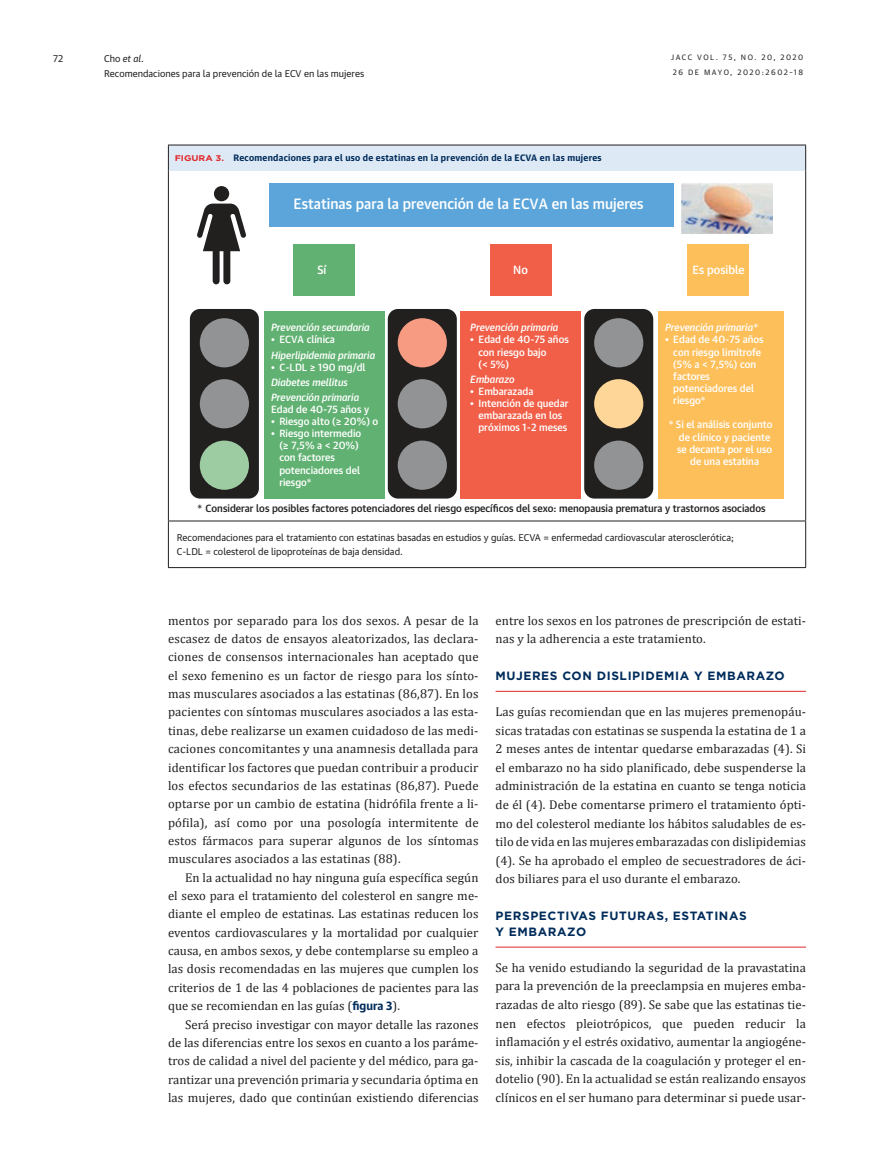
<style>
.page{position:relative;width:872px;height:1170px;background:#fff}
.page>*{position:absolute;margin:0;border:0;box-sizing:border-box;transform-origin:0 0}
.t1{font:500 14.4px "Guardian Text Sans";color:#fff}
.t2{font:12.75px/18.3px "Cambria";letter-spacing:.005em;color:#221f1f;text-align:justify}
.t3{font:700 12px/15.8px "Gotham";letter-spacing:.05em;color:#002c5b}
.t4{font:500 11.55px "Guardian Text Sans";color:#fff}
.t5{font:500 10.05px/12.1px "Guardian Text Sans";color:#fff}
.t6{font:italic 500 10.05px/15px "Guardian Text Sans";color:#fff}
.t7{font:500 10.05px "Guardian Text Sans";color:#221f1f}
.t8{font:9.45px/13.5px "Guardian Text Sans";color:#221f1f}
.t9{font:italic 9.45px "Guardian Text Sans";color:#221f1f}
.t10{font:700 9px "Guardian Text Sans";letter-spacing:.03em;color:#002c5b}
.t11{font:7.5px "Guardian Text Sans";letter-spacing:.205em;color:#221f1f}
.s1{font-style:normal}
.s2{font-family:"Gotham";font-size:8.25px;color:#e12a2c}
.s3{font-family:"Guardian Text Sans";font-weight:700;font-size:11.55px;color:#002c5b}
</style>
<div class="page">
<hr style="left:495px;top:691px;width:311px;height:1px;background:#e12a2c">
<hr style="left:495px;top:946px;width:311px;height:1px;background:#e12a2c">
<div style="left:168px;top:145px;width:637px;height:25px;background:#dee9f6"></div>
<hr style="left:168px;top:170px;width:1px;height:350px;background:#221f1f">
<hr style="left:805px;top:170px;width:1px;height:350px;background:#221f1f">
<hr style="left:168px;top:520px;width:638px;height:1px;background:#221f1f">
<hr style="left:168px;top:521px;width:1px;height:46px;background:#221f1f">
<hr style="left:805px;top:521px;width:1px;height:46px;background:#221f1f">
<hr style="left:168px;top:567px;width:638px;height:1px;background:#221f1f">
<svg style="left:168px;top:146px;width:1px;height:24px"></svg>
<hr style="left:168px;top:145px;width:638px;height:1px;background:#221f1f">
<svg style="left:805px;top:145px;width:1px;height:25px"></svg>
<div style="left:190px;top:309px;width:69px;height:189px;background:#221f1f;border-radius:10px"></div>
<div style="left:200px;top:318px;width:49px;height:49px;background:#919395;border-radius:50%"></div>
<div style="left:200px;top:379px;width:49px;height:49px;background:#919395;border-radius:50%"></div>
<div style="left:200px;top:440px;width:49px;height:49px;background:#9dcba2;border-radius:50%"></div>
<div style="left:388px;top:309px;width:69px;height:189px;background:#221f1f;border-radius:10px"></div>
<div style="left:398px;top:318px;width:49px;height:49px;background:#f79c82;border-radius:50%"></div>
<div style="left:398px;top:379px;width:49px;height:49px;background:#919395;border-radius:50%"></div>
<div style="left:398px;top:440px;width:49px;height:49px;background:#919395;border-radius:50%"></div>
<div style="left:584px;top:309px;width:69px;height:189px;background:#221f1f;border-radius:10px"></div>
<div style="left:594px;top:318px;width:49px;height:49px;background:#919395;border-radius:50%"></div>
<div style="left:594px;top:379px;width:49px;height:49px;background:#fed698;border-radius:50%"></div>
<div style="left:594px;top:440px;width:49px;height:49px;background:#919395;border-radius:50%"></div>
<div style="left:264px;top:311px;width:120px;height:187px;background:#61b272"></div>
<div style="left:293px;top:245px;width:61px;height:51px;background:#61b272"></div>
<div style="left:490px;top:245px;width:61px;height:51px;background:#f15f48"></div>
<div style="left:688px;top:245px;width:61px;height:51px;background:#fdbf59"></div>
<div style="left:460px;top:311px;width:121px;height:187px;background:#f15f48"></div>
<div style="left:658px;top:311px;width:126px;height:187px;background:#fdbf59"></div>
<div style="left:269px;top:183px;width:405px;height:44px;background:#5ba5da"></div>
<div style="left:214px;top:186px;width:15px;height:15px;background:#221f1f;border-radius:50%"></div>
<svg style="left:197px;top:203px;width:49px;height:81px"></svg>
<img style="left:682px;top:183px;width:90px;height:50px">
<p class="t8" style="left:53px;top:52px;width:12px">72</p>
<p class="t9" style="left:104px;top:54px;width:42px"><span class="s1">Cho</span> et al.</p>
<p class="t11" style="left:670px;top:53px;width:134px">JACC VOL. 75, NO. 20, 2020</p>
<p class="t8" style="left:104px;top:67px;width:261px">Recomendaciones para la prevención de la ECV en las mujeres</p>
<p class="t11" style="left:673px;top:68px;width:132px">26 DE MAYO, 2020:2602–18</p>
<p class="t10" style="left:175px;top:154px;width:428px"><span class="s2">FIGURA 3.</span> Recomendaciones para el uso de estatinas en la prevención de la ECVA en las mujeres</p>
<p class="t1" style="left:293px;top:197px;width:352px">Estatinas para la prevención de la ECVA en las mujeres</p>
<p class="t4" style="left:317px;top:265px;width:11px">Sí</p>
<p class="t4" style="left:692px;top:265px;width:54px">Es posible</p>
<p class="t4" style="left:513px;top:265px;width:16px">No</p>
<p class="t6" style="left:665px;top:321px;width:94px">Prevención primaria*</p>
<p class="t5" style="left:673px;top:334px;width:92px;text-indent:-8px">• Edad de 40-75 años con riesgo limítrofe (5% a &lt; 7,5%) con factores potenciadores del riesgo*</p>
<p class="t5" style="left:668px;top:419px;width:105px">* Si el análisis conjunto</p>
<p class="t5" style="left:679px;top:431px;width:93px">de clínico y paciente</p>
<p class="t5" style="left:677px;top:443px;width:97px">se decanta por el uso</p>
<p class="t5" style="left:690px;top:455px;width:70px">de una estatina</p>
<p class="t7" style="left:197px;top:503px;width:570px">* Considerar los posibles factores potenciadores del riesgo específicos del sexo: menopausia prematura y trastornos asociados</p>
<p class="t8" style="left:177px;top:531px;width:558px">Recomendaciones para el tratamiento con estatinas basadas en estudios y guías. ECVA = enfermedad cardiovascular aterosclerótica;<br>C-LDL = colesterol de lipoproteínas de baja densidad.</p>
<p class="t6" style="left:470px;top:321px;width:90px">Prevención primaria</p>
<p class="t5" style="left:478px;top:334px;width:92px;text-indent:-8px">• Edad de 40-75 años con riesgo bajo<br>(&lt; 5%)</p>
<p class="t6" style="left:470px;top:372px;width:46px">Embarazo</p>
<p class="t5" style="left:470px;top:385px;width:65px">• Embarazada</p>
<p class="t5" style="left:478px;top:397px;width:92px;text-indent:-8px">• Intención de quedar embarazada en los próximos 1-2 meses</p>
<p class="t6" style="left:271px;top:321px;width:100px">Prevención secundaria</p>
<p class="t5" style="left:271px;top:334px;width:65px">• ECVA clínica</p>
<p class="t6" style="left:271px;top:348px;width:106px">Hiperlipidemia primaria</p>
<p class="t5" style="left:271px;top:361px;width:96px">• C-LDL ≥ 190 mg/dl</p>
<p class="t6" style="left:271px;top:375px;width:90px">Diabetes mellitus<br>Prevención primaria</p>
<p class="t5" style="left:271px;top:403px;width:100px">Edad de 40-75 años y</p>
<p class="t5" style="left:271px;top:415px;width:109px">• Riesgo alto (≥ 20%) o</p>
<p class="t5" style="left:279px;top:427px;width:83px;text-indent:-8px">• Riesgo intermedio (≥ 7,5% a &lt; 20%) con factores potenciadores del riesgo*</p>
<p class="t2" style="left:168px;top:612px;width:312px">mentos por separado para los dos sexos. A pesar de la escasez de datos de ensayos aleatorizados, las declara&shy;ciones de consensos internacionales han aceptado que el sexo femenino es un factor de riesgo para los sínto&shy;mas musculares asociados a las estatinas (86,87). En los pacientes con síntomas musculares asociados a las esta&shy;tinas, debe realizarse un examen cuidadoso de las medi&shy;caciones concomitantes y una anamnesis detallada para identificar los factores que puedan contribuir a producir los efectos secundarios de las estatinas (86,87). Puede optarse por un cambio de estatina (hidrófila frente a li&shy;pófila), así como por una posología intermitente de estos fármacos para superar algunos de los síntomas musculares asociados a las estatinas (88).</p>
<p class="t2" style="left:168px;top:868px;width:312px;text-indent:17px">En la actualidad no hay ninguna guía específica según el sexo para el tratamiento del colesterol en sangre me&shy;diante el empleo de estatinas. Las estatinas reducen los eventos cardiovasculares y la mortalidad por cualquier causa, en ambos sexos, y debe contemplarse su empleo a las dosis recomendadas en las mujeres que cumplen los criterios de 1 de las 4 poblaciones de pacientes para las que se recomiendan en las guías (<span class="s3">figura 3</span>).</p>
<p class="t2" style="left:168px;top:1016px;width:312px;text-indent:17px">Será preciso investigar con mayor detalle las razones de las diferencias entre los sexos en cuanto a los paráme&shy;tros de calidad a nivel del paciente y del médico, para ga&shy;rantizar una prevención primaria y secundaria óptima en las mujeres, dado que continúan existiendo diferencias</p>
<p class="t2" style="left:495px;top:612px;width:312px">entre los sexos en los patrones de prescripción de estati&shy;nas y la adherencia a este tratamiento.</p>
<p class="t3" style="left:495px;top:668px;width:291px">MUJERES CON DISLIPIDEMIA Y EMBARAZO</p>
<p class="t2" style="left:495px;top:703px;width:312px">Las guías recomiendan que en las mujeres premenopáu&shy;sicas tratadas con estatinas se suspenda la estatina de 1 a 2 meses antes de intentar quedarse embarazadas (4). Si el embarazo no ha sido planificado, debe suspenderse la administración de la estatina en cuanto se tenga noticia de él (4). Debe comentarse primero el tratamiento ópti&shy;mo del colesterol mediante los hábitos saludables de es&shy;tilo de vida en las mujeres embarazadas con dislipidemias (4). Se ha aprobado el empleo de secuestradores de áci&shy;dos biliares para el uso durante el embarazo.</p>
<p class="t3" style="left:495px;top:908px;width:253px">PERSPECTIVAS FUTURAS, ESTATINAS<br>Y EMBARAZO</p>
<p class="t2" style="left:495px;top:959px;width:312px">Se ha venido estudiando la seguridad de la pravastatina para la prevención de la preeclampsia en mujeres emba&shy;razadas de alto riesgo (89). Se sabe que las estatinas tie&shy;nen efectos pleiotrópicos, que pueden reducir la inflamación y el estrés oxidativo, aumentar la angiogéne&shy;sis, inhibir la cascada de la coagulación y proteger el en&shy;dotelio (90). En la actualidad se están realizando ensayos clínicos en el ser humano para determinar si puede usar-</p>
</div>
